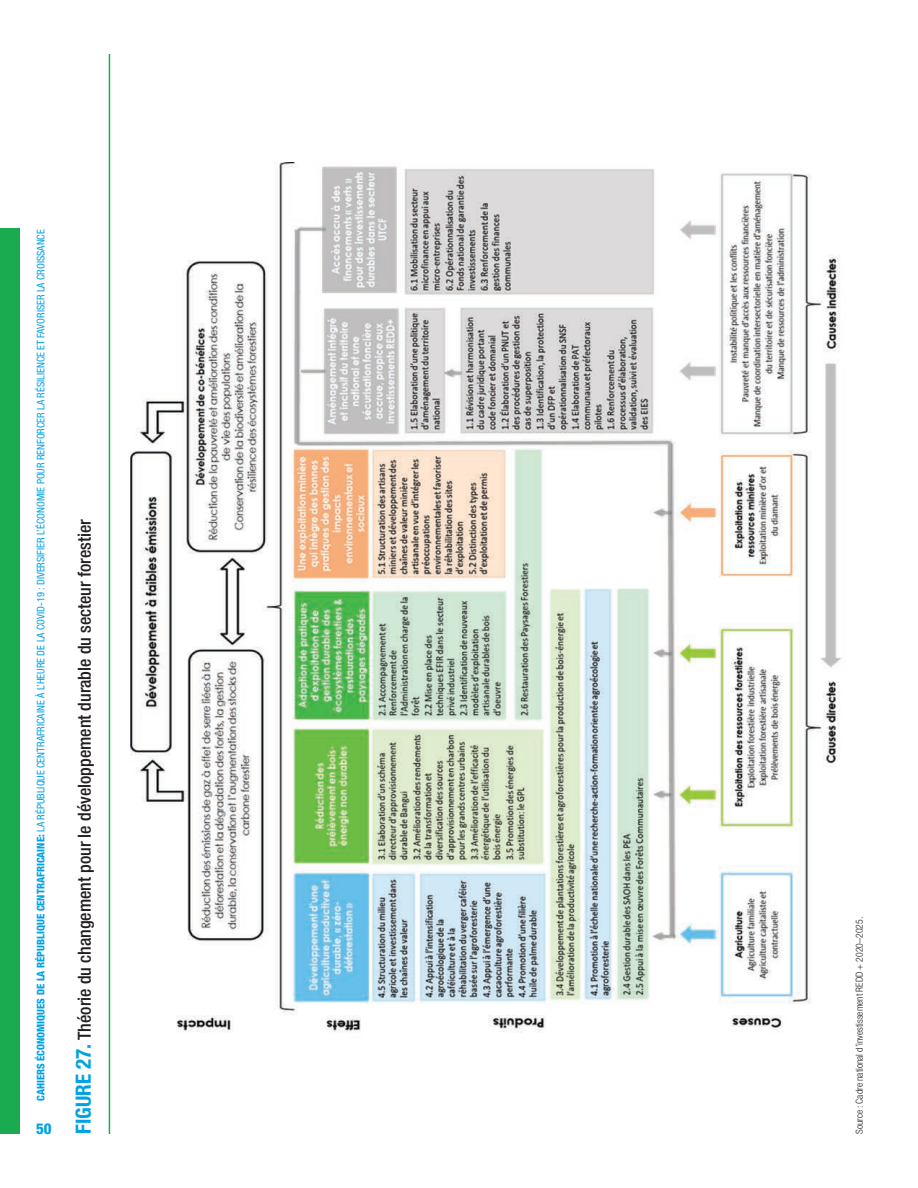
<style>
.page{position:relative;width:918px;height:1188px;background:#fff}
.page>*{position:absolute;margin:0;border:0;box-sizing:border-box;transform-origin:0 0}
.t1{font:500 condensed 18px "Helvetica Neue";color:#231f20}
.t2{font:800 condensed 15px "Helvetica Neue";color:#00a2e4}
.t3{font:condensed 10.5px "Helvetica Neue";color:#00a2e4}
.t4{font:300 condensed 9.75px "Helvetica Neue";color:#231f20}
.s1{font-weight:800}
.s2{font-weight:700;font-size:21px;color:#00a2e4}
</style>
<div class="page">
<div style="left:0;top:229px;width:20px;height:905px;background:#1aab50"></div>
<img style="left:131px;top:162px;width:711px;height:871px">
<hr style="left:109px;top:54px;width:1px;height:1080px;background:#1aab50">
<p class="t3" style="left:35px;top:1101px;width:873px;rotate:-90deg"><span class="s1">CAHIERS ÉCONOMIQUES DE LA RÉPUBLIQUE CENTRAFRICAINE:</span> LA RÉPUBLIQUE CENTRAFRICAINE À L’HEURE DE LA COVID-19 : DIVERSIFIER L’ÉCONOMIE POUR RENFORCER LA RÉSILIENCE ET FAVORISER LA CROISSANCE</p>
<h2 class="t2" style="left:36px;top:1119px;width:17px">50</h2>
<h1 class="t1" style="left:74px;top:1134px;width:616px;rotate:-90deg"><span class="s2">FIGURE 27.</span> Théorie du changement pour le développement durable du secteur forestier</h1>
<p class="t4" style="left:854px;top:1134px;width:218px;rotate:-90deg">Source : Cadre national d’investissement REDD + 2020–2025.</p>
</div>
